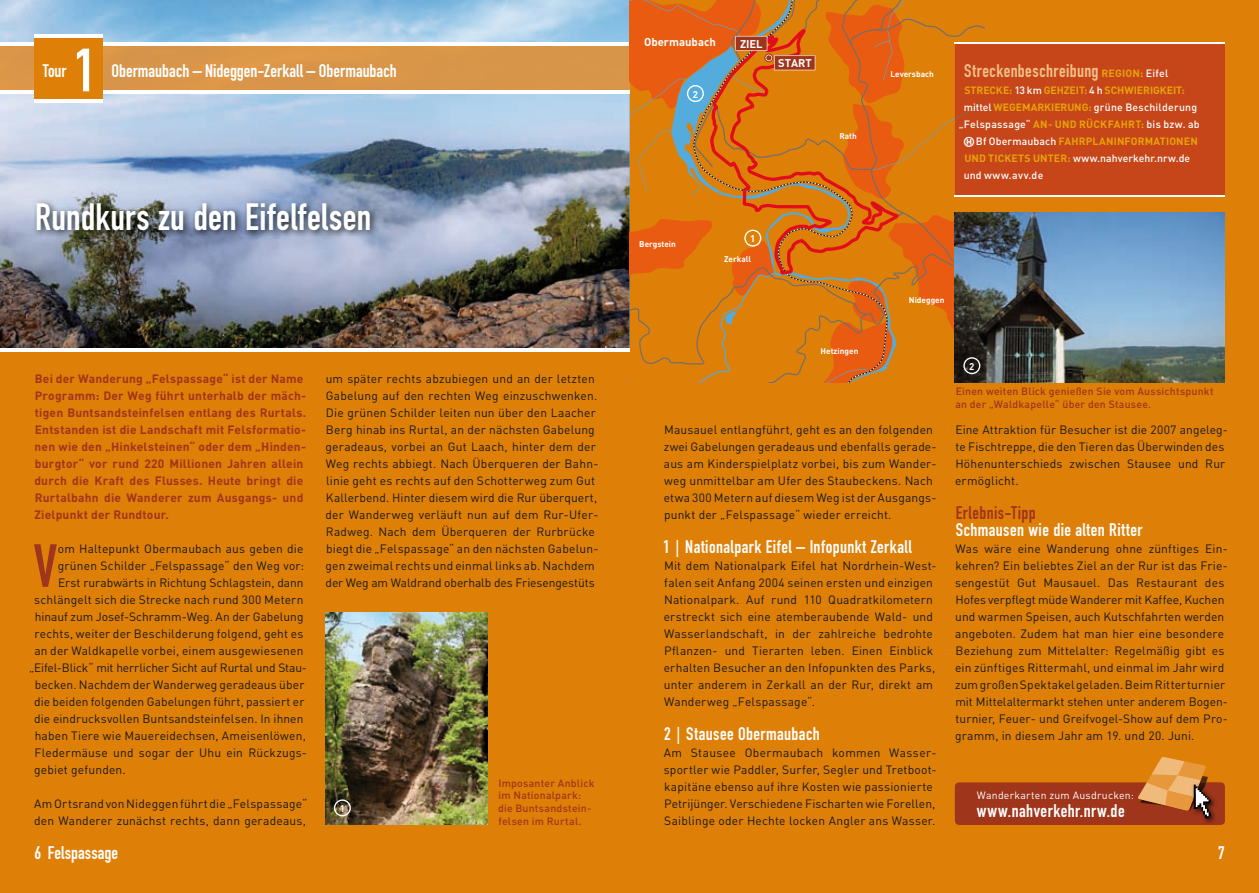
<style>
.page{position:relative;width:1259px;height:893px;background:#de7f07}
.page>*{position:absolute;margin:0;border:0;box-sizing:border-box;transform-origin:0 0}
.t1{font:60px "DIN Engschrift";color:#fff}
.t2{font:59.7px "DIN Engschrift";color:#9f351b}
.t3{font:37.5px "DIN Engschrift";letter-spacing:.005em;color:#fff}
.t4{font:18px "DIN Engschrift";letter-spacing:.02em;color:#fff}
.t5{font:18px "DIN Engschrift";color:#fff}
.t6{font:18px "DIN Engschrift";letter-spacing:.02em;color:#f2c086}
.t7{font:18px "DIN Engschrift";letter-spacing:.02em;color:#9f351b}
.t8{font:12px/17px "DIN";letter-spacing:.015em;color:#191918}
.t9{font:700 12px/17px "DIN";letter-spacing:.015em;color:#9f351b}
.t10{font:12px "DIN";letter-spacing:-.015em;color:#191918}
.t11{font:12px "DIN";letter-spacing:-.005em;color:#191918}
.t12{font:700 11.4px "DIN";color:#fff}
.t13{font:700 11.1px "DIN";color:#fff}
.t14{font:500 10.5px/12.8px "DIN";letter-spacing:.02em;color:#9f351b}
.t15{font:500 10.5px "DIN";letter-spacing:.02em;color:#fff}
.t16{font:700 10.5px "DIN";letter-spacing:.005em;color:#e8a208}
.t17{font:500 10.5px "DIN";color:#fff}
.t18{font:10.5px "DIN";letter-spacing:.02em;color:#fff}
.t19{font:700 9.75px "DIN";color:#fff}
.t20{font:700 8.25px "DIN";color:#fff}
.s1{font-family:"DIN";font-weight:700;font-size:10.5px;color:#e8a208}
.s2{font-family:"DIN";font-weight:500;font-size:10.5px;color:#fff}
.s3{font-weight:500;color:#fff}
.s4{font-weight:700;color:#e8a208}
.s5{font-family:"Transit Pict Two";font-weight:400;font-size:11.25px;color:#fff}
.s6{font-family:"DIN";font-weight:300;font-size:24px}
</style>
<div class="page">
<img style="left:0;top:0;width:629px;height:349px">
<hr style="left:0;top:349px;width:629px;height:3px;background:#fff">
<div style="left:0;top:46px;width:629px;height:45px;background:#d89549"></div>
<hr style="left:0;top:43px;width:629px;height:3px;background:#fff">
<hr style="left:0;top:91px;width:629px;height:3px;background:#fff">
<svg style="left:629px;top:0;width:356px;height:217px"></svg>
<svg style="left:693px;top:0;width:211px;height:382px"></svg>
<svg style="left:710px;top:29px;width:188px;height:246px"></svg>
<svg style="left:629px;top:217px;width:146px;height:166px"></svg>
<svg style="left:629px;top:0;width:186px;height:110px"></svg>
<div style="left:955px;top:44px;width:270px;height:152px;background:#c6461a"></div>
<hr style="left:955px;top:43px;width:270px;height:1px;background:#fff">
<hr style="left:955px;top:196px;width:270px;height:1px;background:#fff">
<div style="left:34px;top:34px;width:68px;height:68px;background:#de7f07"></div>
<hr style="left:34px;top:34px;width:68px;height:3px;background:#fff">
<hr style="left:34px;top:99px;width:68px;height:3px;background:#fff">
<img style="left:32px;top:199px;width:346px;height:39px">
<div style="left:955px;top:782px;width:270px;height:43px;background:#9f351b;border-radius:4px"></div>
<img style="left:1203px;top:818px;width:12px;height:5px">
<svg style="left:1137px;top:757px;width:80px;height:61px"></svg>
<img style="left:325px;top:612px;width:162px;height:213px">
<svg style="left:334px;top:799px;width:17px;height:17px"></svg>
<img style="left:1009px;top:213px;width:216px;height:170px">
<svg style="left:820px;top:212px;width:189px;height:171px"></svg>
<h3 class="t4" style="left:43px;top:60px;width:25px">Tour</h3>
<h1 class="t1" style="left:74px;top:35px;width:24px">1</h1>
<h3 class="t5" style="left:111px;top:60px;width:287px">Obermaubach – Nideggen-Zerkall – Obermaubach</h3>
<h3 class="t3" style="left:35px;top:194px;width:337px">Rundkurs zu den Eifelfelsen</h3>
<p class="t9" style="left:34px;top:369px;width:273px">Bei der Wanderung „Felspassage“ ist der Name Programm: Der Weg führt unterhalb der mäch&shy;tigen Buntsandsteinfelsen entlang des Rurtals.<br>Ent standen ist die Landschaft mit Felsformatio&shy;nen wie den „Hinkelsteinen“ oder dem „Hinden&shy;burgtor“ vor rund 220 Millionen Jahren allein durch die Kraft des Flusses. Heute bringt die Rurtalbahn die Wan derer zum Ausgangs- und Zielpunkt der Rundtour.</p>
<h2 class="t2" style="left:33px;top:531px;width:26px">V</h2>
<p class="t8" style="left:58px;top:540px;width:247px">om Haltepunkt Obermaubach aus geben die</p>
<p class="t8" style="left:58px;top:557px;width:248px">grünen Schilder „Felspassage“ den Weg vor:</p>
<p class="t11" style="left:58px;top:575px;width:247px">Erst rurabwärts in Richtung Schlagstein, dann</p>
<p class="t8" style="left:34px;top:591px;width:271px">schlängelt sich die Strecke nach rund 300 Metern</p>
<p class="t8" style="left:35px;top:608px;width:270px">hinauf zum Josef-Schramm-Weg. An der Gabelung</p>
<p class="t8" style="left:35px;top:625px;width:270px">rechts, weiter der Beschilderung folgend, geht es</p>
<p class="t8" style="left:34px;top:642px;width:271px">an der Waldkapelle vorbei, einem ausgewiesenen</p>
<p class="t10" style="left:29px;top:660px;width:279px">„Eifel-Blick“ mit herrlicher Sicht auf Rurtal und Stau-</p>
<p class="t8" style="left:35px;top:676px;width:271px">becken. Nachdem der Wanderweg geradeaus über</p>
<p class="t8" style="left:34px;top:693px;width:272px">die beiden folgenden Gabelungen führt, passiert er</p>
<p class="t8" style="left:34px;top:710px;width:271px">die eindrucksvollen Buntsandsteinfelsen. In ihnen</p>
<p class="t8" style="left:35px;top:727px;width:273px">haben Tiere wie Mauereidechsen, Amei sen löwen,</p>
<p class="t8" style="left:35px;top:744px;width:274px">Fledermäuse und sogar der Uhu ein Rückzugs-</p>
<p class="t8" style="left:34px;top:761px;width:93px">gebiet gefunden.</p>
<p class="t8" style="left:34px;top:795px;width:275px">Am Ortsrand von Nideggen führt die „Felspassage“ den Wanderer zunächst rechts, dann geradeaus,</p>
<h3 class="t5" style="left:34px;top:842px;width:85px">6 Felspassage</h3>
<p class="t8" style="left:325px;top:370px;width:274px">um später rechts abzubiegen und an der letzten Gabe lung auf den rechten Weg einzuschwenken.<br>Die grünen Schilder leiten nun über den Laacher Berg hinab ins Rurtal, an der nächsten Gabelung gerade aus, vorbei an Gut Laach, hinter dem der Weg rechts abbiegt. Nach Überqueren der Bahn&shy;linie geht es rechts auf den Schotterweg zum Gut Kallerbend. Hinter diesem wird die Rur überquert, der Wanderweg verläuft nun auf dem Rur-Ufer-Radweg. Nach dem Überqueren der Rur brücke biegt die „Felspassage“ an den nächsten Gabelun&shy;gen zweimal rechts und einmal links ab. Nachdem der Weg am Waldrand oberhalb des Friesengestüts</p>
<p class="t19" style="left:340px;top:802px;width:7px">1</p>
<p class="t14" style="left:498px;top:776px;width:98px">Imposanter Anblick im Nationalpark: die Bunt sandstein&shy;felsen im Rurtal.</p>
<p class="t12" style="left:644px;top:34px;width:73px">Obermaubach</p>
<p class="t19" style="left:693px;top:88px;width:7px">2</p>
<p class="t13" style="left:740px;top:36px;width:24px">ZIEL</p>
<p class="t13" style="left:778px;top:56px;width:35px">START</p>
<p class="t20" style="left:839px;top:131px;width:19px">Rath</p>
<p class="t20" style="left:890px;top:69px;width:45px">Leversbach</p>
<h3 class="t6" style="left:964px;top:60px;width:205px">Streckenbeschreibung <span class="s1">REGION:</span> <span class="s2">Eifel</span></h3>
<p class="t16" style="left:964px;top:83px;width:222px">STRECKE: <span class="s3">13 km</span> GEH ZEIT: <span class="s3">4 h</span> SCHWIERIGKEIT:</p>
<p class="t15" style="left:964px;top:100px;width:235px">mittel <span class="s4">WEGEMARKIERUNG:</span> grüne Beschilderung</p>
<p class="t15" style="left:959px;top:117px;width:242px">„Felspassage“ <span class="s4">AN- UND RÜCKFAHRT:</span> bis bzw. ab</p>
<p class="t16" style="left:969px;top:134px;width:230px"><span class="s5">y</span> <span class="s3">Bf Obermaubach</span> FAHRPLANINFORMATIONEN</p>
<p class="t17" style="left:964px;top:151px;width:227px"><span class="s4">UND TICKETS UNTER:</span> www.nahverkehr.nrw.de</p>
<p class="t15" style="left:964px;top:168px;width:81px">und www.avv.de</p>
<p class="t20" style="left:639px;top:239px;width:38px">Bergstein</p>
<p class="t19" style="left:750px;top:232px;width:7px">1</p>
<p class="t20" style="left:724px;top:253px;width:29px">Zerkall</p>
<p class="t20" style="left:909px;top:295px;width:37px">Nideggen</p>
<p class="t20" style="left:820px;top:346px;width:39px">Hetzingen</p>
<p class="t8" style="left:663px;top:421px;width:274px">Mausauel entlangführt, geht es an den folgenden zwei Gabelungen geradeaus und ebenfalls gerade&shy;aus am Kinderspielplatz vorbei, bis zum Wander&shy;weg unmittelbar am Ufer des Staubeckens. Nach etwa 300 Metern auf diesem Weg ist der Ausgangs&shy;punkt der „Felspassage“ wieder erreicht.</p>
<h3 class="t4" style="left:663px;top:536px;width:250px">1 <span class="s6">I</span> Nationalpark Eifel – Infopunkt Zerkall</h3>
<p class="t8" style="left:664px;top:557px;width:274px">Mit dem Nationalpark Eifel hat Nordrhein-West&shy;falen seit Anfang 2004 seinen ersten und einzigen Nationalpark. Auf rund 110 Quadratkilometern erstreckt sich eine atemberaubende Wald- und Wasserlandschaft, in der zahlreiche bedrohte Pflanzen- und Tierarten leben. Einen Einblick erhalten Besucher an den Infopunkten des Parks, unter anderem in Zerkall an der Rur, direkt am Wanderweg „Felspassage“.</p>
<h3 class="t4" style="left:664px;top:723px;width:157px">2 <span class="s6">I</span> Stausee Obermaubach</h3>
<p class="t8" style="left:663px;top:744px;width:274px">Am Stausee Obermaubach kommen Wasser&shy;sport ler wie Paddler, Surfer, Segler und Tretboot&shy;kapi täne ebenso auf ihre Kosten wie passionierte Petri jünger. Verschiedene Fischarten wie Forellen, Saiblinge oder Hechte locken Angler ans Wasser.</p>
<p class="t19" style="left:969px;top:360px;width:7px">2</p>
<p class="t14" style="left:955px;top:385px;width:260px">Einen weiten Blick genießen Sie vom Aussichtspunkt an der „Waldkapelle“ über den Stausee.</p>
<p class="t8" style="left:955px;top:421px;width:274px">Eine Attraktion für Besucher ist die 2007 angeleg&shy;te Fischtreppe, die den Tieren das Überwinden des Höhenunterschieds zwischen Stausee und Rur ermöglicht.</p>
<h3 class="t7" style="left:955px;top:502px;width:82px">Erlebnis-Tipp</h3>
<h3 class="t4" style="left:955px;top:519px;width:188px">Schmausen wie die alten Ritter</h3>
<p class="t8" style="left:955px;top:540px;width:274px">Was wäre eine Wanderung ohne zünftiges Ein&shy;kehren? Ein beliebtes Ziel an der Rur ist das Frie&shy;sengestüt Gut Mausauel. Das Restaurant des Hofes verpflegt müde Wanderer mit Kaffee, Kuchen und warmen Speisen, auch Kutschfahrten werden angeboten. Zudem hat man hier eine besondere Beziehung zum Mittelalter: Regelmäßig gibt es ein zünftiges Rittermahl, und einmal im Jahr wird zum großen Spektakel geladen. Beim Ritterturnier mit Mittelaltermarkt stehen unter anderem Bogen&shy;turnier, Feuer- und Greifvogel-Show auf dem Pro&shy;gramm, in diesem Jahr am 19. und 20. Juni.</p>
<p class="t18" style="left:977px;top:789px;width:158px">Wanderkarten zum Ausdrucken:</p>
<h3 class="t4" style="left:977px;top:800px;width:149px">www.nahverkehr.nrw.de</h3>
<h3 class="t4" style="left:1218px;top:842px;width:8px">7</h3>
</div>
